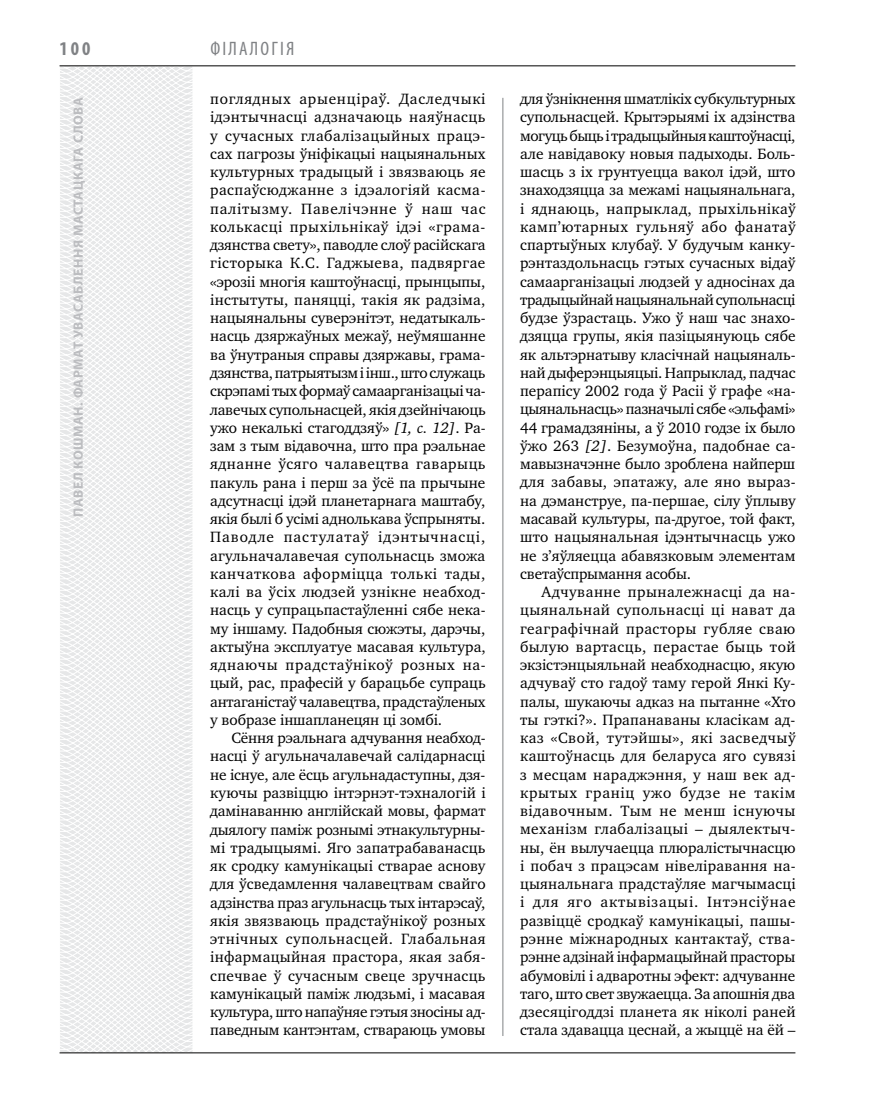
<style>
.page{position:relative;width:872px;height:1106px;background:#fff}
.page>*{position:absolute;margin:0;border:0;box-sizing:border-box;transform-origin:0 0}
.t1{font:condensed 19.5px "Myriad Pro";color:#808285}
.t2{font:700 condensed 19.5px "Myriad Pro";color:#808285}
.t3{font:15.3px/18.3px "Charter C";letter-spacing:-.005em;color:#000;text-align:justify}
.t4{font:700 13.5px "Myriad Pro";letter-spacing:.04em;color:#bcbdc0}
.s1{font-style:italic}
</style>
<div class="page">
<svg style="left:59px;top:65px;width:192px;height:989px"></svg>
<hr style="left:502px;top:98px;width:1px;height:938px;background:#808285">
<hr style="left:60px;top:1052px;width:735px;height:1px;background:#000">
<hr style="left:60px;top:65px;width:735px;height:1px;background:#000">
<p class="t2" style="left:60px;top:37px;width:32px">100</p>
<p class="t1" style="left:210px;top:37px;width:22px">Філалогі</p>
<p class="t1" style="left:286px;top:37px;width:9px">я</p>
<p class="t3" style="left:210px;top:90px;width:277px">поглядных арыенціраў. Даследчыкі ідэнтычнасці адзначаюць наяўнасць у сучасных глабалізацыйных працэ&shy;сах пагрозы ўніфікацыі нацыянальных культурных традыцый і звязваюць яе распаўсюджанне з ідэалогіяй касма&shy;палітызму. Павелічэнне ў наш час колькасці прыхільнікаў ідэі «грама&shy;дзянства свету», паводле слоў расійскага гісторыка К.С. Гаджыева, падвяргае «эрозіі многія каштоўнасці, прынцыпы, інстытуты, паняцці, такія як радзіма, нацыянальны суверэнітэт, недатыкаль&shy;насць дзяржаўных межаў, неўмяшанне ва ўнутраныя справы дзяржавы, грама&shy;дзянства, патрыятызм і інш., што служаць скрэпамі тых формаў самаарганізацыі ча&shy;лавечых супольнасцей, якія дзейнічаюць ужо некалькі стагоддзяў» <span class="s1">[1, с. 12]</span>. Ра&shy;зам з тым відавочна, што пра рэальнае яднанне ўсяго чалавецтва гаварыць пакуль рана і перш за ўсё па прычыне адсутнасці ідэй планетарнага маштабу, якія былі б усімі аднолькава ўспрыняты.<br>Паводле пастулатаў ідэнтычнасці, агульначалавечая супольнасць зможа канчаткова аформіцца толькі тады, калі ва ўсіх людзей узнікне неабход&shy;насць у супрацьпастаўленні сябе нека&shy;му іншаму. Падобныя сюжэты, дарэчы, актыўна эксплуатуе масавая культура, яднаючы прадстаўнікоў розных на&shy;цый, рас, прафесій у барацьбе супраць антаганістаў чалавецтва, прадстаўленых у вобразе іншапланецян ці зомбі.</p>
<p class="t3" style="left:210px;top:729px;width:277px;text-indent:21px">Сёння рэальнага адчування неабход&shy;насці ў агульначалавечай салідарнасці не існуе, але ёсць агульнадаступны, дзя&shy;куючы развіццю інтэрнэт-тэхналогій і дамінаванню англійскай мовы, фармат дыялогу паміж рознымі этнакультурны&shy;мі традыцыямі. Яго запатрабаванасць як сродку камунікацыі стварае аснову для ўсведамлення чалавецтвам свайго адзінства праз агульнасць тых інтарэсаў, якія звязваюць прадстаўнікоў розных этнічных супольнасцей. Глабальная інфармацыйная прастора, якая забя&shy;спечвае ў сучасным свеце зручнасць камунікацый паміж людзьмі, і масавая культура, што напаўняе гэтыя зносіны ад&shy;паведным кантэнтам, ствараюць умовы</p>
<p class="t4" style="left:69px;top:517px;width:421px;rotate:-90deg">Павел КОШМАН. Фармат увасаблення мастацкага слова</p>
<p class="t3" style="left:520px;top:90px;width:277px">для ўзнікнення шматлікіх субкультурных супольнасцей. Крытэрыямі іх адзінства могуць быць і традыцыйныя каштоўнасці, але навідавоку новыя падыходы. Боль&shy;шасць з іх грунтуецца вакол ідэй, што знаходзяцца за межамі нацыянальнага, і яднаюць, напрыклад, прыхільнікаў камп’ютарных гульняў або фанатаў спартыўных клубаў. У будучым канку&shy;рэнтаздольнасць гэтых сучасных відаў самаарганізацыі людзей у адносінах да традыцыйнай нацыянальнай супольнасці будзе ўзрастаць. Ужо ў наш час знахо&shy;дзяцца групы, якія пазіцыянуюць сябе як альтэрнатыву класічнай нацыяналь&shy;най дыферэнцыяцыі. Напрыклад, падчас перапісу 2002 года ў Расіі ў графе «на&shy;цыянальнасць» пазначылі сябе «эльфамі» 44 грамадзяніны, а ў 2010 годзе іх было ўжо 263 <span class="s1">[2]</span>. Безумоўна, падобнае са&shy;мавызначэнне было зроблена найперш для забавы, эпатажу, але яно выраз&shy;на дэманструе, па-першае, сілу ўплыву масавай культуры, па-другое, той факт, што нацыянальная ідэнтычнасць ужо не з’яўляецца абавязковым элементам светаўспрымання асобы.</p>
<p class="t3" style="left:520px;top:583px;width:277px;text-indent:21px">Адчуванне прыналежнасці да на&shy;цыянальнай супольнасці ці нават да геаграфічнай прасторы губляе сваю былую вартасць, перастае быць той экзістэнцыяльнай неабходнасцю, якую адчуваў сто гадоў таму герой Янкі Ку&shy;палы, шукаючы адказ на пытанне «Хто ты гэткі?». Прапанаваны класікам ад&shy;каз «Свой, тутэйшы», які засведчыў каштоўнасць для беларуса яго сувязі з месцам нараджэння, у наш век ад&shy;крытых граніц ужо будзе не такім відавочным. Тым не менш існуючы механізм глабалізацыі – дыялектыч&shy;ны, ён вылучаецца плюралістычнасцю і побач з працэсам нівеліравання на&shy;цыянальнага прадстаўляе магчымасці і для яго актывізацыі. Інтэнсіўнае развіццё сродкаў камунікацыі, пашы&shy;рэнне міжнародных кантактаў, ства&shy;рэнне адзінай інфармацыйнай прасторы абумовілі і адваротны эфект: адчуванне таго, што свет звужаецца. За апошнія два дзесяцігоддзі планета як ніколі раней стала здавацца цеснай, а жыццё на ёй –</p>
</div>
